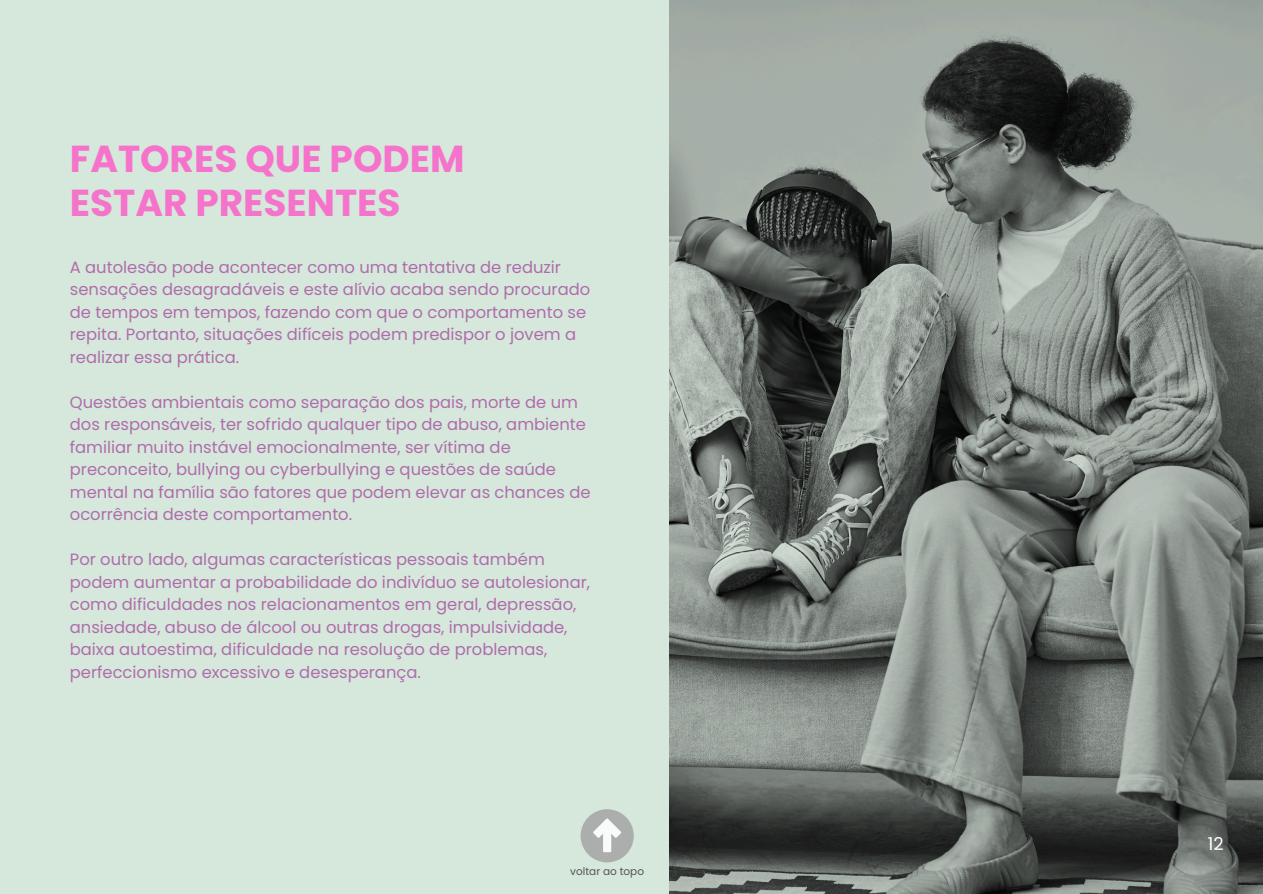
<style>
.page{position:relative;width:1263px;height:894px;background:#fff}
.page>*{position:absolute;margin:0;border:0;box-sizing:border-box;transform-origin:0 0}
.t1{font:700 37.5px/43.8px "Poppins";color:#f673cb}
.t2{font:17.7px "Poppins";color:#fff}
.t3{font:16.35px/22.5px "Poppins";color:#af6cac}
.t4{font:10.5px "Poppins";color:#545454}
</style>
<div class="page">
<div style="left:0;top:0;width:1263px;height:893px;background:#d6e8db"></div>
<img style="left:670px;top:0;width:593px;height:893px">
<div style="left:581px;top:809px;width:52px;height:52px;background:#acaead;border-radius:50%"></div>
<svg style="left:593px;top:818px;width:28px;height:33px"></svg>
<h2 class="t1" style="left:70px;top:137px;width:396px">FATORES QUE PODEM<br>ESTAR PRESENTES</h2>
<h1 class="t3" style="left:70px;top:255px;width:522px">A autolesão pode acontecer como uma tentativa de reduzir sensações desagradáveis e este alívio acaba sendo procurado de tempos em tempos, fazendo com que o comportamento se repita. Portanto, situações difíceis podem predispor o jovem a realizar essa prática.</h1>
<h2 class="t3" style="left:70px;top:390px;width:522px">Questões ambientais como separação dos pais, morte de um dos responsáveis, ter sofrido qualquer tipo de abuso, ambiente familiar muito instável emocionalmente, ser vítima de preconceito, bullying ou cyberbullying e questões de saúde mental na família são fatores que podem elevar as chances de ocorrência deste comportamento.</h2>
<h2 class="t3" style="left:70px;top:548px;width:522px">Por outro lado, algumas características pessoais também podem aumentar a probabilidade do indivíduo se autolesionar, como dificuldades nos relacionamentos em geral, depressão, ansiedade, abuso de álcool ou outras drogas, impulsividade, baixa autoestima, dificuldade na resolução de problemas, perfeccionismo excessivo e desesperança.</h2>
<p class="t4" style="left:570px;top:864px;width:75px">voltar ao topo</p>
<p class="t2" style="left:1208px;top:830px;width:17px">12</p>
</div>
